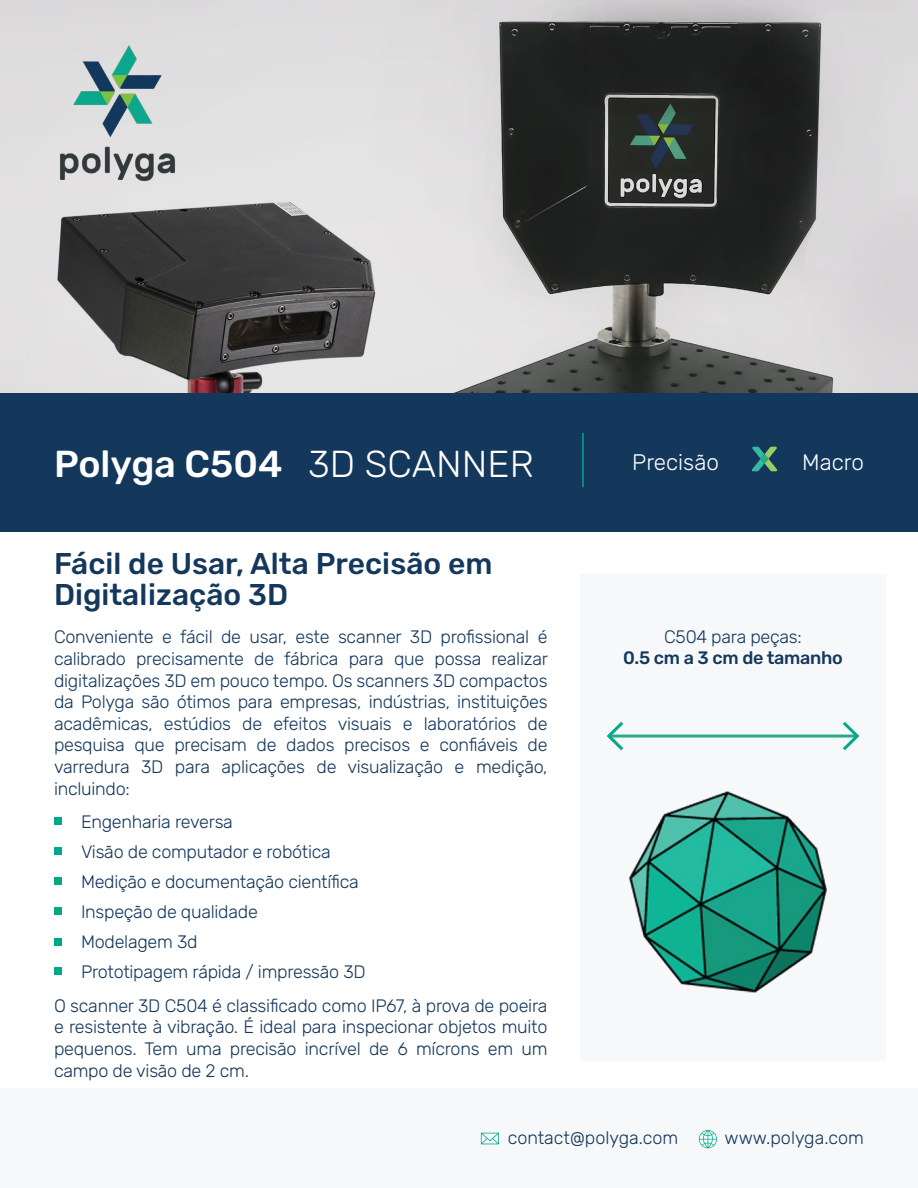
<style>
.page{position:relative;width:918px;height:1188px;background:#fff}
.page>*{position:absolute;margin:0;border:0;box-sizing:border-box;transform-origin:0 0}
.t1{font:500 37.5px "Rubik";color:#fff}
.t2{font:500 30px/31.5px "Rubik";color:#14385c}
.t3{font:300 22.5px "Rubik";color:#fff}
.t4{font:300 18px/21.6px "Rubik";letter-spacing:-.015em;color:#14385c;text-align:justify}
.t5{font:500 18px "Rubik";letter-spacing:-.015em;color:#14385c}
.s1{font-weight:300}
</style>
<div class="page">
<div style="left:580px;top:575px;width:306px;height:486px;background:#f7f8f9"></div>
<img style="left:0;top:0;width:918px;height:394px">
<div style="left:0;top:394px;width:918px;height:138px;background:#14385c"></div>
<svg style="left:752px;top:447px;width:25px;height:24px"></svg>
<img style="left:54px;top:39px;width:127px;height:148px">
<div style="left:0;top:1089px;width:918px;height:99px;background:#f7f8f9"></div>
<svg style="left:481px;top:1133px;width:18px;height:11px"></svg>
<svg style="left:699px;top:1130px;width:18px;height:18px"></svg>
<div style="left:54px;top:817px;width:7px;height:8px;background:#00a88a"></div>
<div style="left:54px;top:847px;width:7px;height:8px;background:#00a88a"></div>
<div style="left:54px;top:878px;width:7px;height:7px;background:#00a88a"></div>
<div style="left:54px;top:907px;width:7px;height:8px;background:#00a88a"></div>
<div style="left:54px;top:938px;width:7px;height:7px;background:#00a88a"></div>
<div style="left:54px;top:968px;width:7px;height:7px;background:#00a88a"></div>
<hr style="left:609px;top:735px;width:248px;height:3px;background:#26ad85">
<svg style="left:606px;top:721px;width:20px;height:30px"></svg>
<svg style="left:840px;top:721px;width:20px;height:30px"></svg>
<hr style="left:582px;top:433px;width:2px;height:54px;background:#00a88a">
<img style="left:629px;top:792px;width:198px;height:200px">
<h1 class="t1" style="left:54px;top:443px;width:481px">Polyga C504 <span class="s1">3D SCANNER</span></h1>
<p class="t3" style="left:632px;top:449px;width:88px">Precisão</p>
<p class="t3" style="left:802px;top:449px;width:63px">Macro</p>
<h2 class="t2" style="left:54px;top:548px;width:440px">Fácil de Usar, Alta Precisão em<br>Digitalização 3D</h2>
<p class="t4" style="left:54px;top:627px;width:495px">Conveniente e fácil de usar, este scanner 3D profissional é calibrado precisamente de fábrica para que possa realizar digitalizações 3D em pouco tempo. Os scanners 3D compactos da Polyga são ótimos para empresas, indústrias, instituições acadêmicas, estúdios de efeitos visuais e laboratórios de pesquisa que precisam de dados precisos e confiáveis de varredura 3D para aplicações de visualização e medição, incluindo:</p>
<p class="t4" style="left:54px;top:812px;width:180px">• Engenharia reversa</p>
<p class="t4" style="left:54px;top:842px;width:278px">• Visão de computador e robótica</p>
<p class="t4" style="left:54px;top:872px;width:306px">• Medição e documentação científica</p>
<p class="t4" style="left:54px;top:902px;width:205px">• Inspeção de qualidade</p>
<p class="t4" style="left:54px;top:932px;width:145px">• Modelagem 3d</p>
<p class="t4" style="left:54px;top:956px;width:495px;line-height:33.6px">• Prototipagem rápida / impressão 3D<br>O scanner 3D C504 é classificado como IP67, à prova de poeira</p>
<p class="t4" style="left:54px;top:1017px;width:495px">e resistente à vibração. É ideal para inspecionar objetos muito pequenos. Tem uma precisão incrível de 6 mícrons em um campo de visão de 2 cm.</p>
<p class="t4" style="left:664px;top:626px;width:139px">C504 para peças:</p>
<p class="t5" style="left:623px;top:648px;width:221px">0.5 cm a 3 cm de tamanho</p>
<p class="t4" style="left:508px;top:1128px;width:172px">contact@polyga.com</p>
<p class="t4" style="left:725px;top:1128px;width:141px">www.polyga.com</p>
</div>
